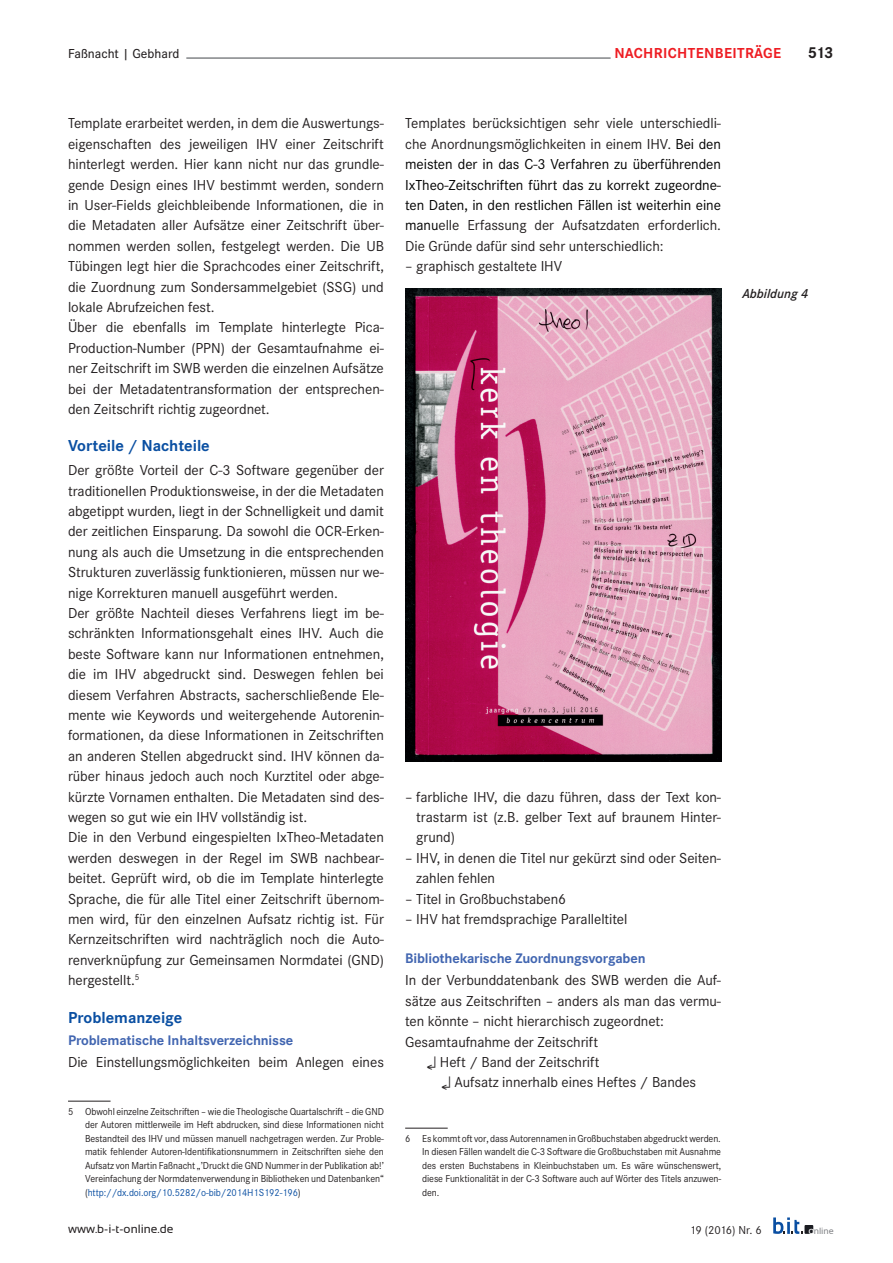
<style>
.page{position:relative;width:893px;height:1263px;background:#fff}
.page>*{position:absolute;margin:0;border:0;box-sizing:border-box;transform-origin:0 0}
.ZWT_11_blau{font:700 16.5px "Corporate S";color:#0a4fa2}
.t1{font:700 16.5px "Corporate S";color:#231f20}
.t2{font:15px/20.4px "Corporate S";letter-spacing:-.005em;color:#231f20;text-align:justify}
.t3{font:700 15px "Corporate S";letter-spacing:.025em;color:#ee1d23}
.ZWT_kleiner{font:700 14.4px "Corporate S";letter-spacing:-.01em;color:#4266b1}
.t4{font:500 13.5px "Corporate S";color:#231f20}
.Bildtexte{font:italic 600 13.5px "Corporate S";color:#231f20}
.t5{font:12px "Sansation";color:#231f20}
.t6{font:12px "Corporate S";letter-spacing:-.06em;color:#231f20}
.Fussnoten{font:10.5px/13.5px "Corporate S";letter-spacing:-.01em;color:#231f20;text-align:justify;scale:.95 1}
.t7{font:9px "Sansation";color:#808285}
.s1{color:#0a4fa2}
.s2{color:#000}
.s3{font-size:10.05px;color:#fff}
</style>
<div class="page">
<hr style="left:186px;top:57px;width:425px;height:2px;background:#808285">
<svg style="left:773px;top:1217px;width:40px;height:17px"></svg>
<hr style="left:68px;top:1101px;width:43px;height:1px;background:#231f20">
<hr style="left:405px;top:1128px;width:43px;height:1px;background:#231f20">
<img style="left:405px;top:288px;width:316px;height:473px">
<p class="t4" style="left:68px;top:46px;width:113px">Faßnacht | Gebhard</p>
<p class="t3" style="left:614px;top:44px;width:168px">NACHRICHTENBEITRÄGE</p>
<p class="t1" style="left:808px;top:43px;width:27px">513</p>
<p class="t2" style="left:68px;top:113px;width:317px">Template erarbeitet werden, in dem die Auswertungs&shy;eigenschaften des jeweiligen IHV einer Zeitschrift hinterlegt werden. Hier kann nicht nur das grundle&shy;gende Design eines IHV bestimmt werden, sondern in User-Fields gleichbleibende Informationen, die in die Metadaten aller Aufsätze einer Zeitschrift über&shy;nommen werden sollen, festgelegt werden. Die UB Tübingen legt hier die Sprachcodes einer Zeitschrift, die Zuordnung zum Sondersammelgebiet (SSG) und lokale Abrufzeichen fest.</p>
<p class="t2" style="left:68px;top:317px;width:317px">Über die ebenfalls im Template hinterlegte Pica-Production-Number (PPN) der Gesamtaufnahme ei&shy;ner Zeitschrift im SWB werden die einzelnen Aufsätze bei der Metadatentransformation der entsprechen&shy;den Zeitschrift richtig zugeordnet.</p>
<p class="ZWT_11_blau" style="left:68px;top:436px;width:143px">Vorteile / Nachteile</p>
<p class="t2" style="left:68px;top:460px;width:317px">Der größte Vorteil der C-3 Software gegenüber der traditionellen Produktionsweise, in der die Metadaten abgetippt wurden, liegt in der Schnelligkeit und damit der zeitlichen Einsparung. Da sowohl die OCR-Erken&shy;nung als auch die Umsetzung in die entsprechenden Strukturen zuverlässig funktionieren, müssen nur we&shy;nige Korrekturen manuell ausgeführt werden.</p>
<p class="t2" style="left:68px;top:603px;width:317px">Der größte Nachteil dieses Verfahrens liegt im be&shy;schränkten Informationsgehalt eines IHV. Auch die beste Software kann nur Informationen entnehmen, die im IHV abgedruckt sind. Deswegen fehlen bei diesem Verfahren Abstracts, sacherschließende Ele&shy;mente wie Keywords und weitergehende Autorenin&shy;formationen, da diese Informationen in Zeitschriften an anderen Stellen abgedruckt sind. IHV können da&shy;rüber hinaus jedoch auch noch Kurztitel oder abge&shy;kürzte Vornamen enthalten. Die Metadaten sind des&shy;wegen so gut wie ein IHV vollständig ist.</p>
<p class="t2" style="left:68px;top:827px;width:317px">Die in den Verbund eingespielten IxTheo-Metadaten werden deswegen in der Regel im SWB nachbear&shy;beitet. Geprüft wird, ob die im Template hinterlegte Sprache, die für alle Titel einer Zeitschrift übernom&shy;men wird, für den einzelnen Aufsatz richtig ist. Für Kernzeitschriften wird nachträglich noch die Auto&shy;renverknüpfung zur Gemeinsamen Normdatei (GND) hergestellt.<sup>5</sup></p>
<p class="ZWT_11_blau" style="left:68px;top:1007px;width:116px">Problemanzeige</p>
<p class="ZWT_kleiner" style="left:68px;top:1032px;width:227px">Problematische Inhaltsverzeichnisse</p>
<p class="t2" style="left:68px;top:1052px;width:317px">Die Einstellungsmöglichkeiten beim Anlegen eines</p>
<p class="Fussnoten" style="left:85px;top:1104px;width:316px;text-indent:-17px">5 Obwohl einzelne Zeitschriften – wie die Theologische Quartalschrift – die GND der Autoren mittlerweile im Heft abdrucken, sind diese Informationen nicht Bestandteil des IHV und müssen manuell nachgetragen werden. Zur Proble&shy;matik fehlender Autoren-Identifikationsnummern in Zeitschriften siehe den Aufsatz von Martin Faßnacht „’Druckt die GND Nummer in der Publikation ab!’ Vereinfachung der Normdatenverwendung in Bibliotheken und Datenbanken“ (<span class="s1">http://dx.doi.org/10.5282/o-bib/2014H1S192-196</span>)</p>
<p class="t5" style="left:68px;top:1222px;width:107px">www.b-i-t-online.de</p>
<p class="t2" style="left:405px;top:113px;width:317px">Templates berücksichtigen sehr viele unterschiedli&shy;che Anordnungsmöglichkeiten in einem IHV. <span class="s2">Bei den meisten der in das C-3 Verfahren zu überführenden IxTheo-Zeitschriften führt das zu korrekt zugeordne&shy;ten Daten, in den restlichen Fällen ist weiterhin eine manu</span>elle Erfassung der Aufsatzdaten erforderlich.<br>Die Gründe dafür sind sehr unterschiedlich:</p>
<p class="t2" style="left:405px;top:256px;width:158px">– graphisch gestaltete IHV</p>
<p class="Bildtexte" style="left:742px;top:286px;width:68px">Abbildung 4</p>
<p class="t2" style="left:416px;top:786px;width:306px;text-indent:-11px">– farbliche IHV, die dazu führen, dass der Text kon&shy;trastarm ist (z.B. gelber Text auf braunem Hinter&shy;grund)</p>
<p class="t2" style="left:416px;top:848px;width:306px;text-indent:-11px">– IHV, in denen die Titel nur gekürzt sind oder Seiten&shy;zahlen fehlen</p>
<p class="t2" style="left:405px;top:888px;width:163px">– Titel in Großbuchstaben6</p>
<p class="t2" style="left:405px;top:909px;width:224px">– IHV hat fremdsprachige Paralleltitel</p>
<p class="ZWT_kleiner" style="left:405px;top:950px;width:242px">Bibliothekarische Zuordnungsvorgaben</p>
<p class="t2" style="left:405px;top:970px;width:317px">In der Verbunddatenbank des SWB werden die Auf&shy;sätze aus Zeitschriften – anders als man das vermu&shy;ten könnte – nicht hierarchisch zugeordnet:</p>
<p class="t2" style="left:405px;top:1031px;width:194px">Gesamtaufnahme der Zeitschrift</p>
<p class="t2" style="left:426px;top:1052px;width:174px">↵ Heft / Band der Zeitschrift</p>
<p class="t2" style="left:441px;top:1072px;width:256px">↵ Aufsatz innerhalb eines Heftes / Bandes</p>
<p class="Fussnoten" style="left:422px;top:1131px;width:316px;text-indent:-17px">6 Es kommt oft vor, dass Autorennamen in Großbuchstaben abgedruckt werden.<br>In diesen Fällen wandelt die C-3 Software die Großbuchstaben mit Ausnahme des ersten Buchstabens in Kleinbuchstaben um. Es wäre wünschenswert, diese Funktionalität in der C-3 Software auch auf Wörter des Titels anzuwen&shy;den.</p>
<p class="t6" style="left:690px;top:1223px;width:74px">19 (2016) Nr. 6</p>
<p class="t7" style="left:808px;top:1225px;width:27px"><span class="s3">o</span>nline</p>
</div>
